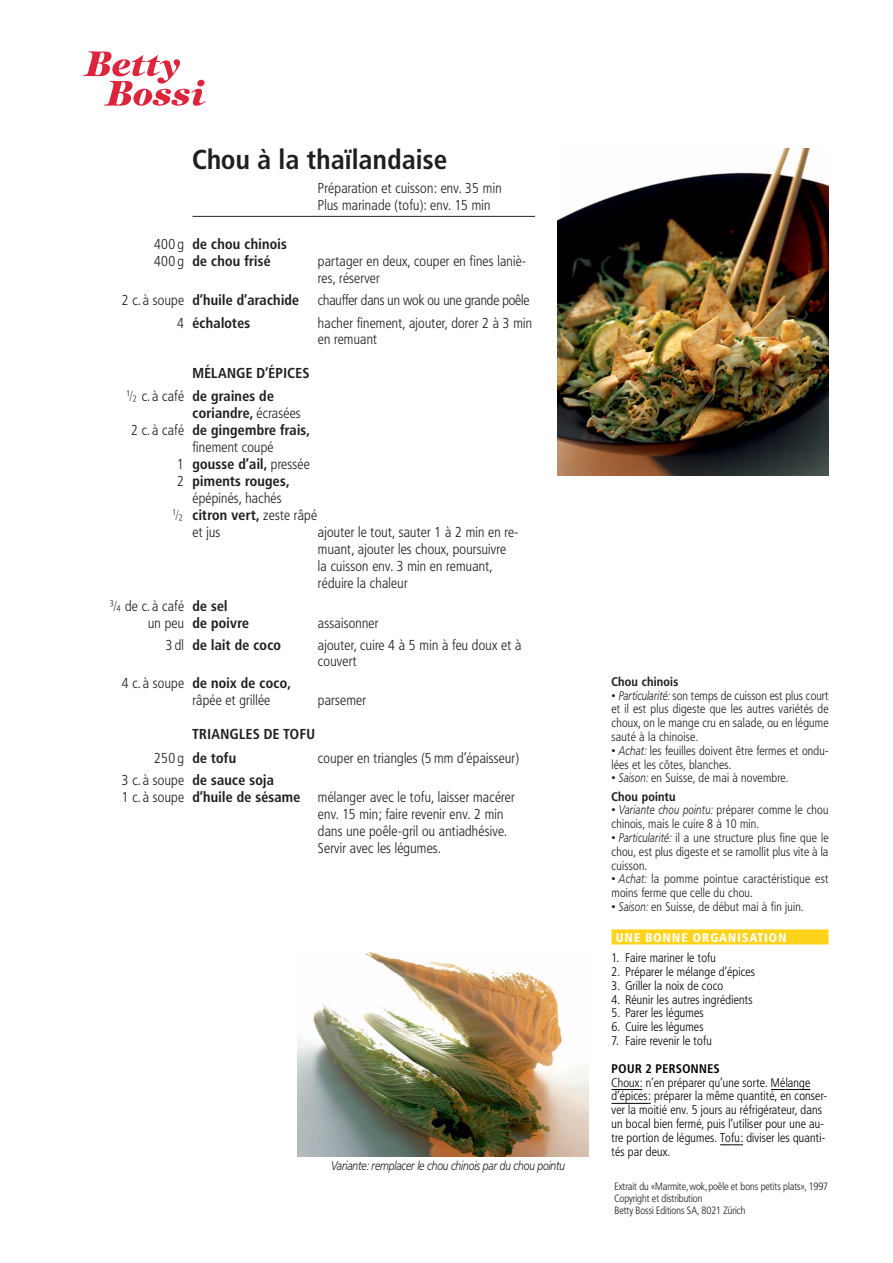
<style>
.page{position:relative;width:893px;height:1263px;background:#fff}
.page>*{position:absolute;margin:0;border:0;box-sizing:border-box;transform-origin:0 0}
.t1{font:27px "Frutiger BB Con Bold";letter-spacing:.02em;color:#201f20}
.t2{font:14.25px/17px "Frutiger BB Con Light";letter-spacing:.02em;color:#201f20}
.t3{font:14.25px/17px "Frutiger BB Con Bold";letter-spacing:.02em;color:#201f20}
.t4{font:14.25px "Frutiger BB Con Light";letter-spacing:-.005em;color:#201f20}
.t5{font:12.3px/13.8px "Frutiger BB Con Light";letter-spacing:.02em;color:#201f20}
.t6{font:12.3px/13.8px "Frutiger BB Con Light";letter-spacing:.02em;color:#000}
.t7{font:italic 12.3px "Frutiger BB Light";letter-spacing:-.01em;color:#201f20;scale:.85 1}
.t8{font:12.3px "Frutiger BB Con Bold";letter-spacing:.02em;color:#201f20}
.t9{font:700 12.3px "Frutiger BB Con Extra";letter-spacing:.095em;color:#fff}
.t10{font:12.3px "Frutiger BB Con Bold";letter-spacing:.05em;color:#000}
.t11{font:10.5px/12px "Frutiger BB Con Light";color:#201f20}
.s1{font-family:"Frutiger BB Con Light"}
.s2{font-family:"Frutiger BB Con Bold"}
.s3{font-family:"Frutiger BB Light";font-style:italic}
</style>
<div class="page">
<svg style="left:83px;top:51px;width:122px;height:55px"></svg>
<hr style="left:192px;top:216px;width:343px;height:1px;background:#201f20">
<img style="left:557px;top:149px;width:271px;height:326px">
<img style="left:297px;top:952px;width:291px;height:205px">
<div style="left:611px;top:929px;width:217px;height:15px;background:#ffd319"></div>
<hr style="left:611px;top:1089px;width:31px;height:1px;background:#000">
<svg style="left:771px;top:1089px;width:39px;height:1px"></svg>
<hr style="left:611px;top:1103px;width:37px;height:1px;background:#000">
<svg style="left:720px;top:1145px;width:23px;height:1px"></svg>
<h1 class="t1" style="left:192px;top:149px;width:256px">Chou à la thaïlandaise</h1>
<p class="t2" style="left:318px;top:181px;width:185px">Préparation et cuisson: env. 35 min<br>Plus marinade (tofu): env. 15 min</p>
<p class="t3" style="left:154px;top:237px;width:134px"><span class="s1">400 g</span> de chou chinois<br><span class="s1">400 g</span> de chou frisé</p>
<p class="t2" style="left:318px;top:254px;width:209px">partager en deux, couper en fines laniè&shy;res, réserver</p>
<p class="t3" style="left:122px;top:293px;width:179px"><span class="s1">2 c. à soupe</span> d’huile d’arachide</p>
<p class="t4" style="left:318px;top:295px;width:213px">chauffer dans un wok ou une grande poêle</p>
<p class="t3" style="left:177px;top:316px;width:74px"><span class="s1">4</span> échalotes</p>
<p class="t2" style="left:318px;top:316px;width:215px;line-height:15.9px">hacher finement, ajouter, dorer 2 à 3 min en remuant</p>
<p class="t3" style="left:126px;top:362px;width:185px;line-height:23.4px;text-indent:67px">MÉLANGE D’ÉPICES <span class="s1">∫ c.à café</span> de graines de</p>
<p class="t3" style="left:131px;top:406px;width:180px;text-indent:61px">coriandre, <span class="s1">écrasées<br>2 c. à café</span> de gingembre frais,</p>
<p class="t2" style="left:192px;top:440px;width:83px">finement coupé</p>
<p class="t3" style="left:177px;top:457px;width:134px"><span class="s1">1</span> gousse d’ail, <span class="s1">pressée<br>2</span> piments rouges,</p>
<p class="t2" style="left:192px;top:491px;width:90px">épépinés, hachés</p>
<p class="t3" style="left:172px;top:508px;width:147px"><span class="s1">∫</span> citron vert, <span class="s1">zeste râpé</span></p>
<p class="t2" style="left:192px;top:525px;width:29px">et jus</p>
<p class="t2" style="left:318px;top:525px;width:202px">ajouter le tout, sauter 1 à 2 min en re&shy;muant, ajouter les choux, poursuivre la cuisson env. 3 min en remuant, réduire la chaleur</p>
<p class="t2" style="left:109px;top:599px;width:120px">Ω de c. à café <span class="s2">de sel</span></p>
<p class="t3" style="left:148px;top:615px;width:102px"><span class="s1">un peu</span> de poivre</p>
<p class="t2" style="left:318px;top:616px;width:62px">assaisonner</p>
<p class="t3" style="left:166px;top:638px;width:117px"><span class="s1">3 dl</span> de lait de coco</p>
<p class="t2" style="left:318px;top:638px;width:205px;line-height:15.9px">ajouter, cuire 4 à 5 min à feu doux et à couvert</p>
<p class="t3" style="left:122px;top:676px;width:170px"><span class="s1">4 c. à soupe</span> de noix de coco,</p>
<p class="t2" style="left:192px;top:693px;width:79px">râpée et grillée</p>
<p class="t2" style="left:318px;top:693px;width:49px">parsemer</p>
<p class="t3" style="left:154px;top:724px;width:162px;line-height:23.4px;text-indent:38px">TRIANGLES DE TOFU<br><span class="s1">250 g</span> de tofu</p>
<p class="t2" style="left:318px;top:751px;width:202px">couper en triangles (5 mm d’épaisseur)</p>
<p class="t3" style="left:122px;top:773px;width:153px"><span class="s1">3 c. à soupe</span> de sauce soja</p>
<p class="t2" style="left:318px;top:790px;width:198px;text-indent:-196px">1 c. à soupe <span class="s2">d’huile de sésame</span> mélanger avec le tofu, laisser macérer env. 15 min; faire revenir env. 2 min dans une poêle-gril ou antiadhésive.<br>Servir avec les légumes.</p>
<p class="t7" style="left:331px;top:1162px;width:277px">Variante: remplacer le chou chinois par du chou pointu</p>
<p class="t8" style="left:611px;top:677px;width:68px">Chou chinois</p>
<p class="t5" style="left:611px;top:690px;width:218px;text-align:justify">• <span class="s3">Particularité:</span> son temps de cuisson est plus court et il est plus digeste que les autres variétés de choux, on le mange cru en salade, ou en légume sauté à la chinoise.</p>
<p class="t5" style="left:611px;top:745px;width:218px">• <span class="s3">Achat:</span> les feuilles doivent être fermes et ondu&shy;lées et les côtes, blanches.</p>
<p class="t5" style="left:611px;top:773px;width:178px">• <span class="s3">Saison:</span> en Suisse, de mai à novembre.</p>
<p class="t8" style="left:611px;top:791px;width:66px">Chou pointu</p>
<p class="t5" style="left:611px;top:805px;width:218px">• <span class="s3">Variante chou pointu:</span> préparer comme le chou chinois, mais le cuire 8 à 10 min.</p>
<p class="t5" style="left:611px;top:832px;width:218px;text-align:justify">• <span class="s3">Particularité:</span> il a une structure plus fine que le chou, est plus digeste et se ramollit plus vite à la cuisson.</p>
<p class="t5" style="left:611px;top:874px;width:218px">• <span class="s3">Achat:</span> la pomme pointue caractéristique est moins ferme que celle du chou.</p>
<p class="t5" style="left:611px;top:901px;width:193px">• <span class="s3">Saison:</span> en Suisse, de début mai à fin juin.</p>
<p class="t9" style="left:615px;top:932px;width:172px">UNE BONNE ORGANISATION</p>
<p class="t6" style="left:611px;top:952px;width:106px">1. Faire mariner le tofu</p>
<p class="t6" style="left:611px;top:966px;width:145px">2. Préparer le mélange d’épices</p>
<p class="t6" style="left:611px;top:980px;width:113px">3. Griller la noix de coco</p>
<p class="t6" style="left:611px;top:994px;width:142px">4. Réunir les autres ingrédients</p>
<p class="t6" style="left:611px;top:1008px;width:94px">5. Parer les légumes</p>
<p class="t6" style="left:611px;top:1021px;width:93px">6. Cuire les légumes</p>
<p class="t6" style="left:611px;top:1035px;width:102px">7. Faire revenir le tofu</p>
<p class="t10" style="left:611px;top:1063px;width:110px">POUR 2 PERSONNES</p>
<p class="t6" style="left:611px;top:1077px;width:217px">Choux: n’en préparer qu’une sorte. Mélange d’épices: préparer la même quantité, en conser&shy;ver la moitié env. 5 jours au réfrigérateur, dans un bocal bien fermé, puis l’utiliser pour une au&shy;tre portion de légumes. Tofu: diviser les quanti&shy;tés par deux.</p>
<p class="t11" style="left:614px;top:1181px;width:215px">Extrait du «Marmite, wok, poêle et bons petits plats», 1997<br>Copyright et distribution<br>Betty Bossi Editions SA, 8021 Zürich</p>
</div>
